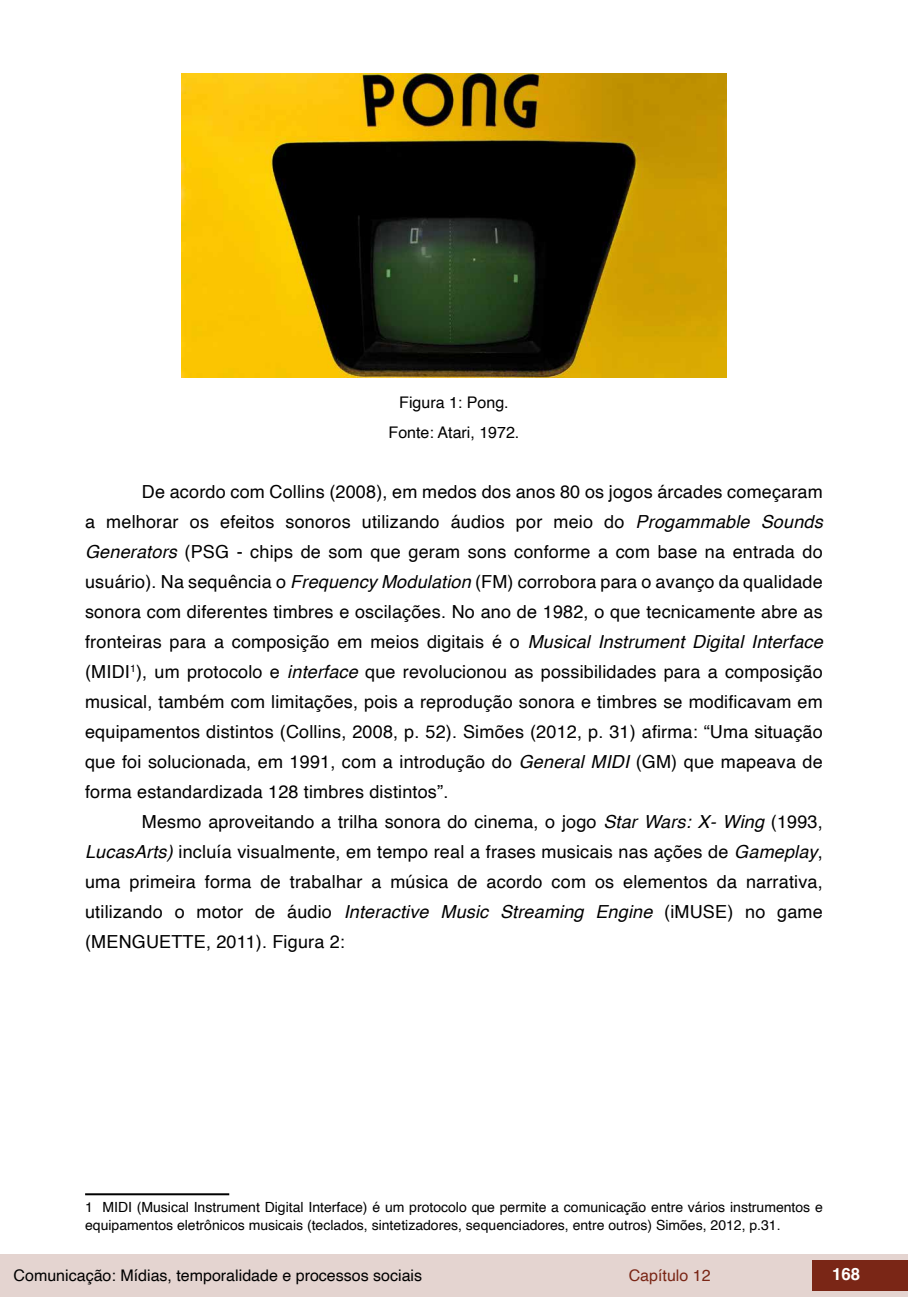
<style>
.page{position:relative;width:908px;height:1304px;background:#fff}
.page>*{position:absolute;margin:0;border:0;box-sizing:border-box;transform-origin:0 0}
.t1{font:18px/30px "Helvetica";letter-spacing:.01em;color:#000;text-align:justify}
.t2{font:700 16.8px "Helvetica";color:#fff}
.t3{font:16px/30.6px "Helvetica";color:#000;text-align:center}
.t4{font:16px "Helvetica";color:#7a2616}
.t5{font:14px/18px "Helvetica";color:#000}
.s1{font-style:italic}
</style>
<div class="page">
<div style="left:0;top:1254px;width:906px;height:43px;background:#e4d4d0"></div>
<div style="left:812px;top:1261px;width:95px;height:30px;background:#7a2616"></div>
<img style="left:181px;top:74px;width:545px;height:303px">
<hr style="left:85px;top:1193px;width:144px;height:2px;background:#000">
<p class="t3" style="left:388px;top:387px;width:132px">Figura 1: Pong.<br>Fonte: Atari, 1972.</p>
<p class="t1" style="left:85px;top:478px;width:738px;text-indent:57px">De acordo com Collins (2008), em medos dos anos 80 os jogos árcades começaram a melhorar os efeitos sonoros utilizando áudios por meio do <span class="s1">Progammable Sounds Generators</span> (PSG - chips de som que geram sons conforme a com base na entrada do usuário). Na sequência o <span class="s1">Frequency Modulation</span> (FM) corrobora para o avanço da qualidade sonora com diferentes timbres e oscilações. No ano de 1982, o que tecnicamente abre as fronteiras para a composição em meios digitais é o <span class="s1">Musical Instrument Digital Interface </span>(MIDI<sup>1</sup>), um protocolo e <span class="s1">interface</span> que revolucionou as possibilidades para a composição musical, também com limitações, pois a reprodução sonora e timbres se modificavam em equipamentos distintos (Collins, 2008, p. 52). Simões (2012, p. 31) afirma: “Uma situação que foi solucionada, em 1991, com a introdução do <span class="s1">General MIDI</span> (GM) que mapeava de forma estandardizada 128 timbres distintos”.</p>
<p class="t1" style="left:85px;top:808px;width:738px;text-indent:57px">Mesmo aproveitando a trilha sonora do cinema, o jogo <span class="s1">Star Wars: X- Wing</span> (1993, <span class="s1">LucasArts)</span> incluía visualmente, em tempo real a frases musicais nas ações de <span class="s1">Gameplay</span>, uma primeira forma de trabalhar a música de acordo com os elementos da narrativa, utilizando o motor de áudio <span class="s1">Interactive Music Streaming Engine</span> (iMUSE) no game (MENGUETTE, 2011). Figura 2:</p>
<p class="t5" style="left:85px;top:1199px;width:739px">1 MIDI (Musical Instrument Digital Interface) é um protocolo que permite a comunicação entre vários instrumentos e equipamentos eletrônicos musicais (teclados, sintetizadores, sequenciadores, entre outros) Simões, 2012, p.31.</p>
<p class="t3" style="left:14px;top:1260px;width:410px">Comunicação: Mídias, temporalidade e processos sociais</p>
<p class="t4" style="left:628px;top:1263px;width:83px">Capítulo 12</p>
<p class="t2" style="left:831px;top:1261px;width:30px">168</p>
</div>
